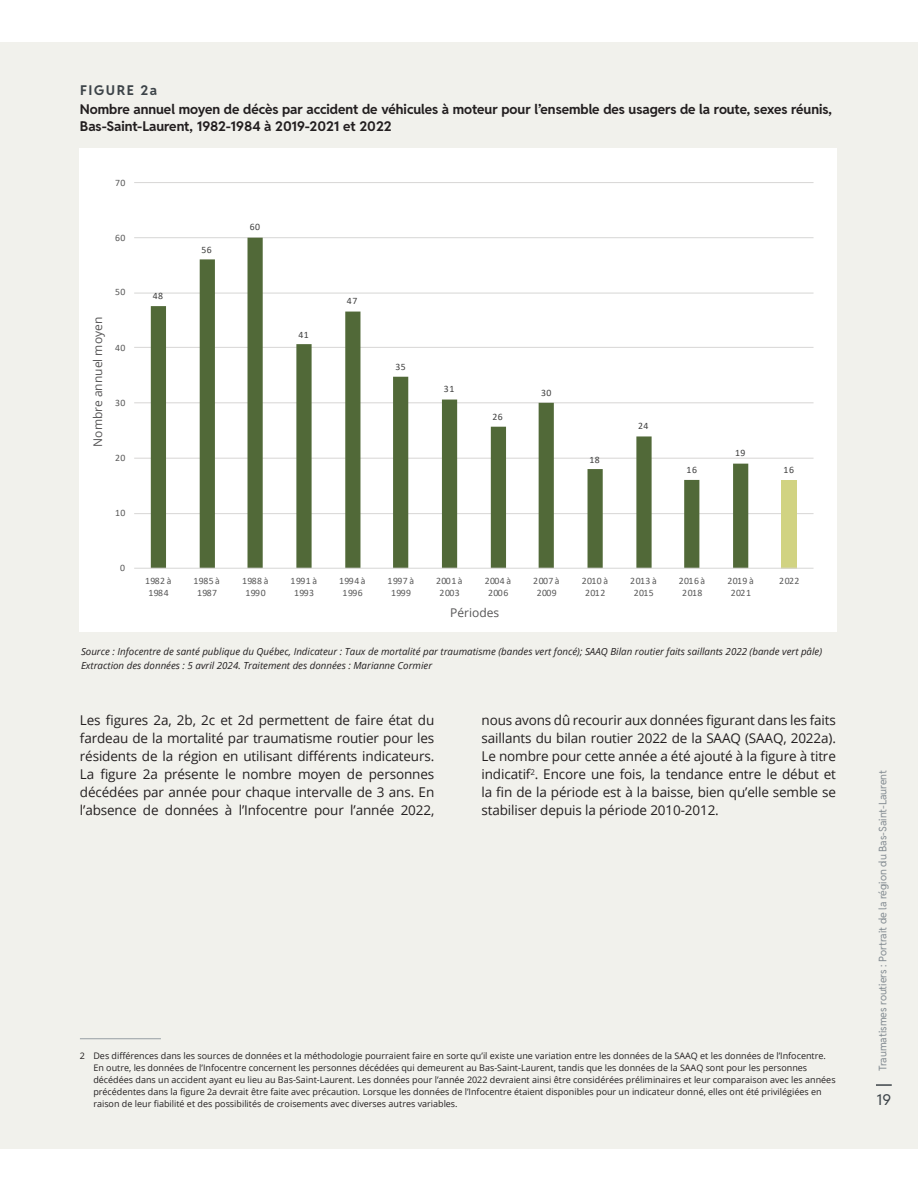
<style>
.page{position:relative;width:918px;height:1188px;background:#fff}
.page>*{position:absolute;margin:0;border:0;box-sizing:border-box;transform-origin:0 0}
.t1{font:15px "Reddit Sans";color:#3d4449}
.t2{font:13.5px/18px "Open Sans";letter-spacing:-.01em;color:#231f20;text-align:justify}
.t3{font:700 13.5px/16.5px "Reddit Sans";letter-spacing:-.005em;color:#231f20}
.t4{font:700 13.5px "Reddit Sans";letter-spacing:.115em;color:#3d4449}
.t5{font:12px "Open Sans";color:#565556}
.t6{font:10.8px "Calibri";letter-spacing:-.025em;color:#595959}
.t7{font:10.5px "Reddit Sans";color:#858d93}
.t8{font:italic 9.75px/13.5px "Open Sans";color:#231f20}
.t9{font:9.75px/12px "Calibri";letter-spacing:.05em;color:#595959;text-align:center}
.t10{font:9.75px "Calibri";letter-spacing:.05em;color:#404040}
.t11{font:9px/12px "Open Sans";color:#231f20}
</style>
<div class="page">
<div style="left:0;top:42px;width:918px;height:1107px;background:#f1f1ec"></div>
<div style="left:80px;top:148px;width:757px;height:484px;background:#fff"></div>
<hr style="left:80px;top:1038px;width:81px;height:1px;background:#969ea4">
<hr style="left:134px;top:513px;width:680px;height:1px;background:#dad9d8">
<hr style="left:134px;top:458px;width:680px;height:1px;background:#dad9d8">
<hr style="left:134px;top:402px;width:680px;height:1px;background:#dad9d8">
<hr style="left:134px;top:347px;width:680px;height:1px;background:#dad9d8">
<hr style="left:134px;top:293px;width:680px;height:1px;background:#dad9d8">
<hr style="left:134px;top:237px;width:680px;height:1px;background:#dad9d8">
<hr style="left:134px;top:182px;width:680px;height:1px;background:#dad9d8">
<div style="left:782px;top:480px;width:15px;height:88px;background:#d1d382"></div>
<svg style="left:151px;top:238px;width:597px;height:330px"></svg>
<hr style="left:134px;top:568px;width:680px;height:1px;background:#dad9d8">
<svg style="left:876px;top:1084px;width:16px;height:2px"></svg>
<h2 class="t4" style="left:80px;top:78px;width:79px">FIGURE 2a</h2>
<h2 class="t3" style="left:80px;top:100px;width:754px">Nombre annuel moyen de décès par accident de véhicules à moteur pour l’ensemble des usagers de la route, sexes réunis,<br>Bas-Saint-Laurent, 1982-1984 à 2019-2021 et 2022</h2>
<p class="t9" style="left:115px;top:176px;width:12px">70</p>
<p class="t9" style="left:115px;top:231px;width:12px">60</p>
<h3 class="t5" style="left:90px;top:447px;width:131px;rotate:-90deg">Nombre annuel moyen</h3>
<p class="t9" style="left:115px;top:286px;width:12px">50</p>
<p class="t9" style="left:115px;top:341px;width:12px">40</p>
<p class="t9" style="left:115px;top:397px;width:12px">30</p>
<p class="t9" style="left:115px;top:452px;width:12px">20</p>
<p class="t9" style="left:115px;top:506px;width:12px">10</p>
<p class="t9" style="left:120px;top:562px;width:6px">0</p>
<p class="t10" style="left:153px;top:289px;width:12px">48</p>
<p class="t10" style="left:201px;top:243px;width:12px">56</p>
<p class="t10" style="left:250px;top:220px;width:12px">60</p>
<p class="t10" style="left:298px;top:328px;width:12px">41</p>
<p class="t10" style="left:347px;top:294px;width:12px">47</p>
<p class="t10" style="left:395px;top:360px;width:12px">35</p>
<p class="t10" style="left:444px;top:382px;width:12px">31</p>
<p class="t10" style="left:492px;top:410px;width:12px">26</p>
<p class="t10" style="left:541px;top:386px;width:12px">30</p>
<p class="t10" style="left:590px;top:453px;width:12px">18</p>
<p class="t10" style="left:638px;top:419px;width:12px">24</p>
<p class="t10" style="left:687px;top:463px;width:12px">16</p>
<p class="t10" style="left:735px;top:446px;width:12px">19</p>
<p class="t10" style="left:784px;top:463px;width:12px">16</p>
<p class="t9" style="left:145px;top:575px;width:28px">1982 à<br>1984</p>
<p class="t9" style="left:194px;top:575px;width:28px">1985 à<br>1987</p>
<p class="t9" style="left:242px;top:575px;width:28px">1988 à<br>1990</p>
<p class="t9" style="left:291px;top:575px;width:28px">1991 à<br>1993</p>
<p class="t9" style="left:339px;top:575px;width:28px">1994 à<br>1996</p>
<p class="t9" style="left:388px;top:575px;width:28px">1997 à<br>1999</p>
<p class="t9" style="left:436px;top:575px;width:28px">2001 à<br>2003</p>
<p class="t9" style="left:485px;top:575px;width:28px">2004 à<br>2006</p>
<p class="t9" style="left:533px;top:575px;width:28px">2007 à<br>2009</p>
<p class="t9" style="left:582px;top:575px;width:28px">2010 à<br>2012</p>
<p class="t9" style="left:630px;top:575px;width:28px">2013 à<br>2015</p>
<p class="t9" style="left:679px;top:575px;width:28px">2016 à<br>2018</p>
<p class="t9" style="left:727px;top:575px;width:28px">2019 à<br>2021</p>
<p class="t9" style="left:779px;top:575px;width:22px">2022</p>
<p class="t6" style="left:455px;top:601px;width:38px">Périodes</p>
<h3 class="t5" style="left:450px;top:604px;width:50px">Périodes</h3>
<p class="t8" style="left:81px;top:645px;width:743px">Source : Infocentre de santé publique du Québec, Indicateur : Taux de mortalité par traumatisme (bandes vert foncé); SAAQ Bilan routier faits saillants 2022 (bande vert pâle)<br>Extraction des données : 5 avril 2024. Traitement des données : Marianne Cormier</p>
<p class="t2" style="left:80px;top:711px;width:356px">Les figures 2a, 2b, 2c et 2d permettent de faire état du fardeau de la mortalité par traumatisme routier pour les résidents de la région en utilisant différents indicateurs.<br>La figure 2a présente le nombre moyen de personnes décédées par année pour chaque intervalle de 3 ans. En l’absence de données à l’Infocentre pour l’année 2022,</p>
<p class="t2" style="left:482px;top:711px;width:356px">nous avons dû recourir aux données figurant dans les faits saillants du bilan routier 2022 de la SAAQ (SAAQ, 2022a).<br>Le nombre pour cette année a été ajouté à la figure à titre indicatif<sup>2</sup>. Encore une fois, la tendance entre le début et la fin de la période est à la baisse, bien qu’elle semble se stabiliser depuis la période 2010-2012.</p>
<p class="t11" style="left:93px;top:1050px;width:744px;text-indent:-14px">2 Des différences dans les sources de données et la méthodologie pourraient faire en sorte qu’il existe une variation entre les données de la SAAQ et les données de l’Infocentre.<br>En outre, les données de l’Infocentre concernent les personnes décédées qui demeurent au Bas-Saint-Laurent, tandis que les données de la SAAQ sont pour les personnes décédées dans un accident ayant eu lieu au Bas-Saint-Laurent. Les données pour l’année 2022 devraient ainsi être considérées préliminaires et leur comparaison avec les années précédentes dans la figure 2a devrait être faite avec précaution. Lorsque les données de l’Infocentre étaient disponibles pour un indicateur donné, elles ont été privilégiées en raison de leur fiabilité et des possibilités de croisements avec diverses autres variables.</p>
<p class="t7" style="left:875px;top:1071px;width:303px;rotate:-90deg">Traumatismes routiers : Portrait de la région du Bas-Saint-Laurent</p>
<h1 class="t1" style="left:877px;top:1088px;width:16px">19</h1>
</div>
